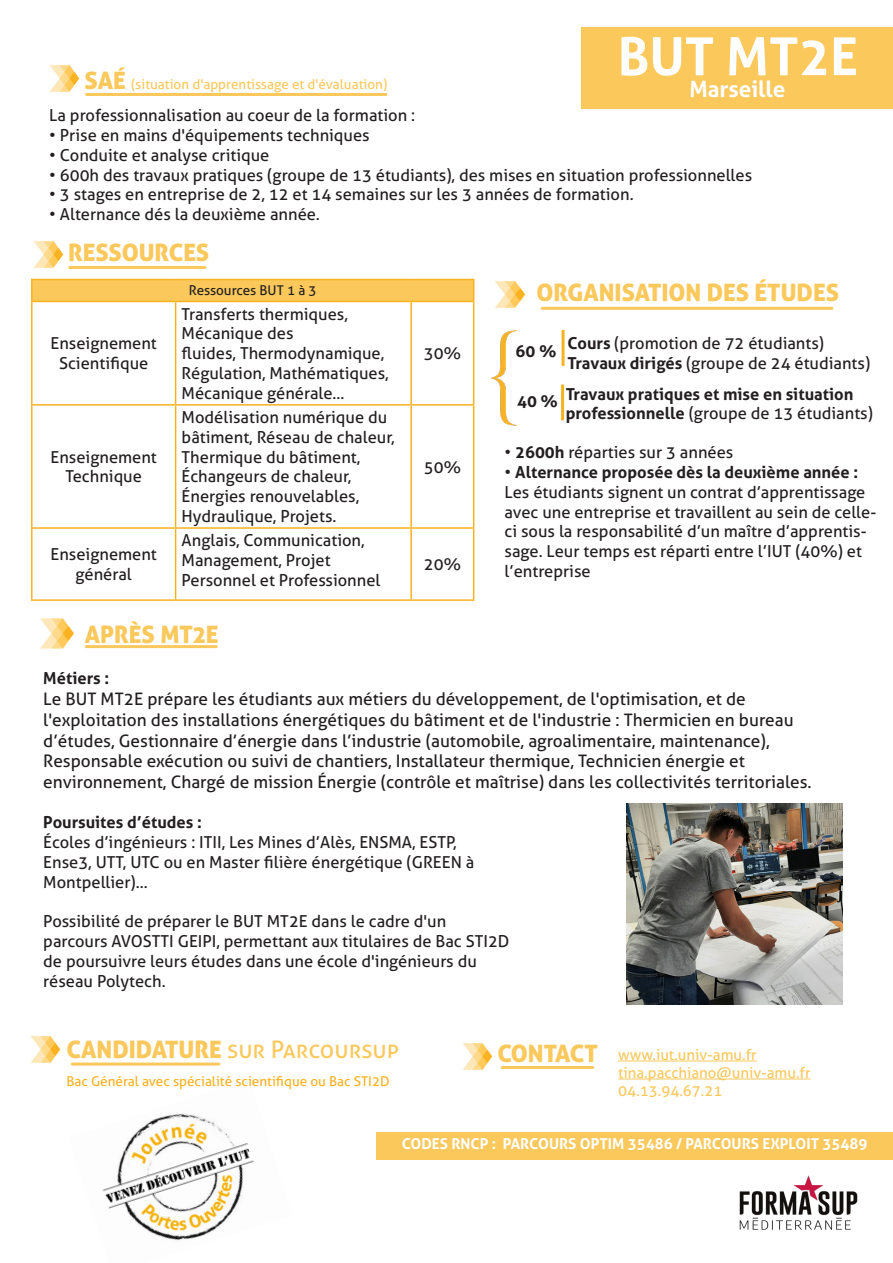
<style>
.page{position:relative;width:893px;height:1263px;background:#fff}
.page>*{position:absolute;margin:0;border:0;box-sizing:border-box;transform-origin:0 0}
.t1{font:700 52.5px "Aller";color:#fff}
.t2{font:24px "Aller Display";color:#fbc85c}
.t3{font:24px "Aller";color:#fbc85c}
.t4{font:700 22.5px "Aller";color:#fff}
.t5{font:17.25px/20.7px "Aller";color:#231f20}
.t6{font:16.5px/19.8px "Aller";color:#231f20;text-align:center}
.t7{font:700 16.5px/19.5px "Aller";color:#231f20}
.t8{font:15px "Aller";color:#fbc85c}
.t9{font:700 15px "Aller";color:#fff}
.t10{font:13.5px "Aller";color:#f7b220}
.t11{font:13.5px "Aller";color:#fbc85c}
.t12{font:13.5px "Aller";color:#231f20}
.s1{font-family:"Aller Display";font-size:24px}
.s2{font-weight:700}
.s3{font-weight:400}
.s4{font-family:"Aller Display"}
</style>
<div class="page">
<hr style="left:618px;top:1061px;width:139px;height:1px;background:#fbc85c">
<hr style="left:618px;top:1079px;width:193px;height:1px;background:#fbc85c">
<div style="left:582px;top:28px;width:311px;height:81px;background:#fbc85c"></div>
<div style="left:32px;top:279px;width:442px;height:22px;background:#fbc85c"></div>
<hr style="left:175px;top:302px;width:1px;height:102px;background:#f7b220">
<hr style="left:175px;top:406px;width:1px;height:121px;background:#f7b220">
<hr style="left:175px;top:529px;width:1px;height:70px;background:#f7b220">
<hr style="left:31px;top:279px;width:145px;height:1px;background:#f7b220">
<hr style="left:31px;top:280px;width:2px;height:21px;background:#f7b220">
<hr style="left:176px;top:279px;width:235px;height:1px;background:#f7b220">
<hr style="left:411px;top:279px;width:63px;height:1px;background:#f7b220">
<svg style="left:473px;top:280px;width:1px;height:21px"></svg>
<hr style="left:31px;top:301px;width:145px;height:1px;background:#f7b220">
<hr style="left:31px;top:302px;width:2px;height:102px;background:#f7b220">
<hr style="left:176px;top:301px;width:235px;height:1px;background:#f7b220">
<hr style="left:31px;top:404px;width:145px;height:2px;background:#f7b220">
<hr style="left:31px;top:406px;width:2px;height:121px;background:#f7b220">
<hr style="left:176px;top:404px;width:235px;height:2px;background:#f7b220">
<hr style="left:411px;top:404px;width:63px;height:2px;background:#f7b220">
<hr style="left:31px;top:527px;width:145px;height:2px;background:#f7b220">
<hr style="left:31px;top:529px;width:2px;height:70px;background:#f7b220">
<hr style="left:176px;top:527px;width:235px;height:2px;background:#f7b220">
<hr style="left:411px;top:527px;width:63px;height:2px;background:#f7b220">
<hr style="left:31px;top:599px;width:145px;height:2px;background:#f7b220">
<hr style="left:176px;top:599px;width:235px;height:2px;background:#f7b220">
<hr style="left:411px;top:301px;width:63px;height:1px;background:#f7b220">
<hr style="left:410px;top:302px;width:2px;height:102px;background:#f7b220">
<hr style="left:473px;top:302px;width:1px;height:102px;background:#f7b220">
<hr style="left:410px;top:406px;width:2px;height:121px;background:#f7b220">
<hr style="left:473px;top:406px;width:1px;height:121px;background:#f7b220">
<hr style="left:410px;top:529px;width:2px;height:70px;background:#f7b220">
<hr style="left:473px;top:529px;width:1px;height:70px;background:#f7b220">
<hr style="left:411px;top:599px;width:63px;height:2px;background:#f7b220">
<hr style="left:542px;top:307px;width:290px;height:3px;background:#fbc85c">
<img style="left:495px;top:280px;width:31px;height:28px">
<hr style="left:86px;top:645px;width:130px;height:3px;background:#fbc85c">
<img style="left:40px;top:618px;width:34px;height:31px">
<hr style="left:502px;top:1066px;width:91px;height:3px;background:#fbc85c">
<img style="left:102px;top:1113px;width:152px;height:127px">
<hr style="left:72px;top:1062px;width:147px;height:3px;background:#fbc85c">
<img style="left:463px;top:1042px;width:30px;height:28px">
<img style="left:31px;top:1035px;width:30px;height:28px">
<hr style="left:70px;top:266px;width:135px;height:3px;background:#fbc85c">
<img style="left:34px;top:240px;width:30px;height:28px">
<div style="left:376px;top:1132px;width:517px;height:28px;background:#fbc85c"></div>
<hr style="left:562px;top:330px;width:3px;height:36px;background:#f7b220">
<img style="left:491px;top:330px;width:27px;height:96px">
<hr style="left:87px;top:93px;width:299px;height:3px;background:#fbc85c">
<img style="left:50px;top:64px;width:30px;height:28px">
<hr style="left:561px;top:385px;width:3px;height:35px;background:#f7b220">
<img style="left:627px;top:804px;width:215px;height:201px">
<img style="left:739px;top:1175px;width:119px;height:55px">
<p class="t1" style="left:618px;top:24px;width:242px">BUT MT2E</p>
<p class="t11" style="left:85px;top:76px;width:304px"><span class="s1">SAÉ</span> (situation d'apprentissage et d'évaluation)</p>
<p class="t6" style="left:49px;top:105px;width:367px">La professionnalisation au coeur de la formation :</p>
<p class="t6" style="left:49px;top:125px;width:322px">• Prise en mains d'équipements techniques</p>
<p class="t6" style="left:49px;top:145px;width:222px">• Conduite et analyse critique</p>
<p class="t6" style="left:49px;top:165px;width:704px">• 600h des travaux pratiques (groupe de 13 étudiants), des mises en situation professionnelles</p>
<p class="t6" style="left:49px;top:185px;width:586px">• 3 stages en entreprise de 2, 12 et 14 semaines sur les 3 années de formation.</p>
<p class="t6" style="left:49px;top:204px;width:272px">• Alternance dés la deuxième année.</p>
<p class="t4" style="left:689px;top:75px;width:98px">Marseille</p>
<p class="t2" style="left:68px;top:237px;width:143px">RESSOURCES</p>
<p class="t6" style="left:51px;top:333px;width:108px">Enseignement<br>Scientifique</p>
<p class="t6" style="left:51px;top:447px;width:108px">Enseignement<br>Technique</p>
<p class="t6" style="left:51px;top:544px;width:108px">Enseignement général</p>
<p class="t12" style="left:189px;top:282px;width:129px">Ressources BUT 1 à 3</p>
<p class="t6" style="left:182px;top:304px;width:168px">Transferts thermiques,</p>
<p class="t6" style="left:182px;top:324px;width:113px">Mécanique des</p>
<p class="t6" style="left:182px;top:343px;width:204px">fluides, Thermodynamique,</p>
<p class="t6" style="left:182px;top:363px;width:209px">Régulation, Mathématiques,</p>
<p class="t6" style="left:182px;top:383px;width:164px">Mécanique générale...</p>
<p class="t6" style="left:182px;top:407px;width:207px">Modélisation numérique du</p>
<p class="t6" style="left:182px;top:427px;width:215px">bâtiment, Réseau de chaleur,</p>
<p class="t6" style="left:182px;top:447px;width:180px">Thermique du bâtiment,</p>
<p class="t6" style="left:182px;top:467px;width:171px">Échangeurs de chaleur,</p>
<p class="t6" style="left:182px;top:486px;width:179px">Énergies renouvelables,</p>
<p class="t6" style="left:182px;top:506px;width:156px">Hydraulique, Projets.</p>
<p class="t6" style="left:182px;top:530px;width:185px">Anglais, Communication,</p>
<p class="t6" style="left:182px;top:550px;width:150px">Management, Projet</p>
<p class="t6" style="left:182px;top:570px;width:200px">Personnel et Professionnel</p>
<p class="t2" style="left:85px;top:619px;width:135px">APRÈS MT2E</p>
<p class="t6" style="left:424px;top:343px;width:39px">30%</p>
<p class="t6" style="left:424px;top:457px;width:39px">50%</p>
<p class="t6" style="left:424px;top:554px;width:39px">20%</p>
<p class="t2" style="left:536px;top:277px;width:304px">ORGANISATION DES ÉTUDES</p>
<p class="t7" style="left:516px;top:341px;width:42px">60 %</p>
<p class="t7" style="left:517px;top:391px;width:42px">40 %</p>
<p class="t6" style="left:568px;top:333px;width:258px"><span class="s2">Cours</span> (promotion de 72 étudiants)</p>
<p class="t6" style="left:568px;top:353px;width:304px"><span class="s2">Travaux dirigés</span> (groupe de 24 étudiants)</p>
<p class="t7" style="left:566px;top:384px;width:309px">Travaux pratiques et mise en situation professionnelle <span class="s3">(groupe de 13 étudiants)</span></p>
<p class="t6" style="left:505px;top:442px;width:230px">• <span class="s2">2600h</span> réparties sur 3 années</p>
<p class="t6" style="left:505px;top:462px;width:373px;text-align:left">• <span class="s2">Alternance proposée dès la deuxième année :<br></span>Les étudiants signent un contrat d’apprentissage avec une entreprise et travaillent au sein de celle&shy;ci sous la responsabilité d’un maître d’apprentis&shy;sage. Leur temps est réparti entre l’IUT (40%) et l’entreprise</p>
<p class="t7" style="left:43px;top:669px;width:67px">Métiers :</p>
<p class="t5" style="left:43px;top:689px;width:770px">Le BUT MT2E prépare les étudiants aux métiers du développement, de l'optimisation, et de l'exploitation des installations énergétiques du bâtiment et de l'industrie : Thermicien en bureau d’études, Gestionnaire d’énergie dans l’industrie (automobile, agroalimentaire, maintenance), Responsable exécution ou suivi de chantiers, Installateur thermique, Technicien énergie et environnement, Chargé de mission Énergie (contrôle et maîtrise) dans les collectivités territoriales.</p>
<p class="t7" style="left:43px;top:813px;width:160px">Poursuites d’études :</p>
<p class="t6" style="left:43px;top:832px;width:432px;text-align:left">Écoles d’ingénieurs : ITII, Les Mines d’Alès, ENSMA, ESTP,<br>Ense3, UTT, UTC ou en Master filière énergétique (GREEN à<br>Montpellier)...</p>
<p class="t6" style="left:43px;top:912px;width:468px;text-align:left">Possibilité de préparer le BUT MT2E dans le cadre d'un parcours AVOSTTI GEIPI, permettant aux titulaires de Bac STI2D de poursuivre leurs études dans une école d'ingénieurs du réseau Polytech.</p>
<p class="t3" style="left:67px;top:1035px;width:334px"><span class="s4">CANDIDATURE</span> sur Parcoursup</p>
<p class="t2" style="left:497px;top:1038px;width:102px">CONTACT</p>
<p class="t10" style="left:66px;top:1073px;width:325px">Bac Général avec spécialité scientifique ou Bac STI2D</p>
<p class="t8" style="left:618px;top:1045px;width:140px">www.iut.univ-amu.fr</p>
<p class="t8" style="left:618px;top:1063px;width:194px">tina.pacchiano@univ-amu.fr</p>
<p class="t8" style="left:618px;top:1081px;width:106px">04.13.94.67.21</p>
<p class="t9" style="left:402px;top:1135px;width:467px">CODES RNCP : PARCOURS OPTIM 35486 / PARCOURS EXPLOIT 35489</p>
</div>
